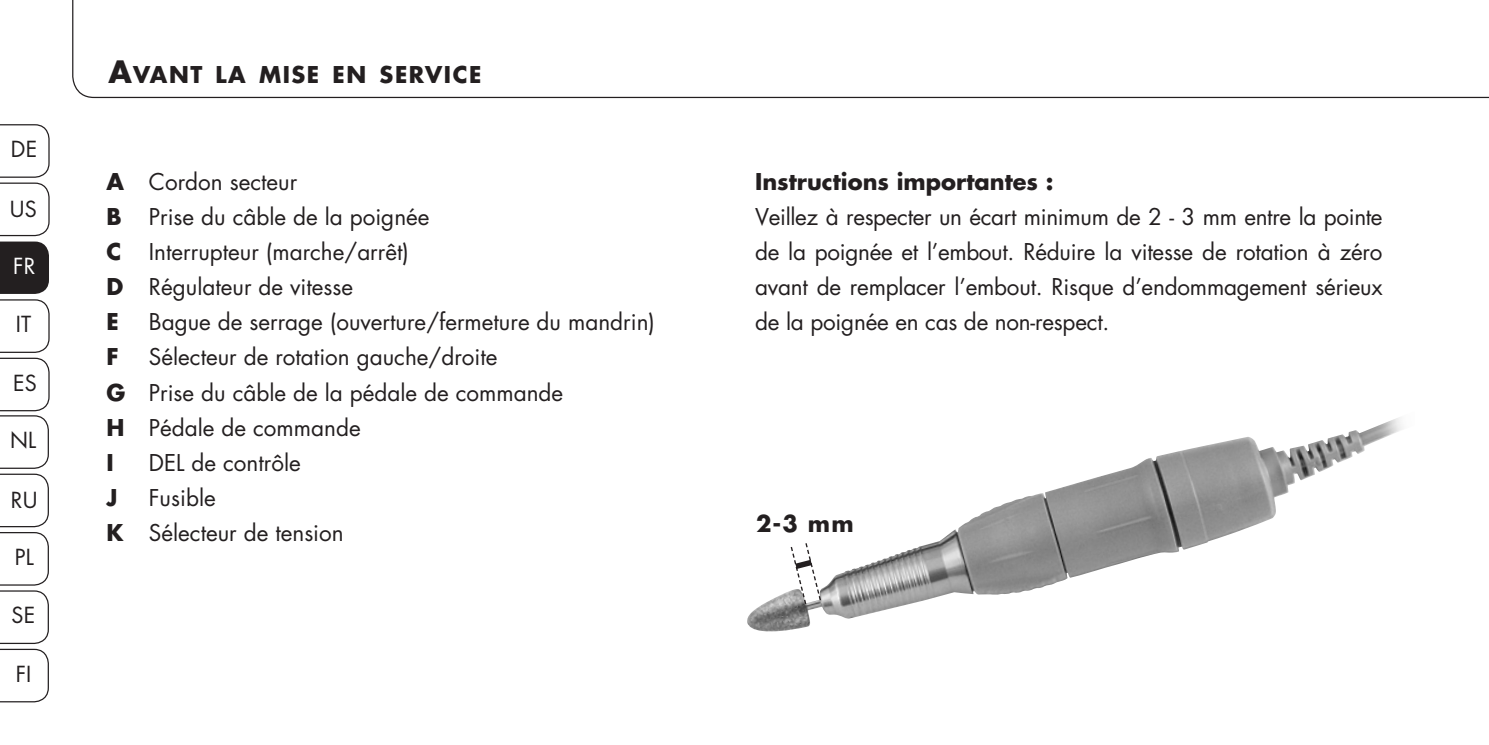
<style>
.page{position:relative;width:1489px;height:745px;background:#fff}
.page>*{position:absolute;margin:0;border:0;box-sizing:border-box;transform-origin:0 0}
.t1{font:22.5px/35px "Futura";color:#231f20;text-align:justify}
.Headline_Kasten{font:700 22.5px "Futura";color:#231f20}
.t2{font:700 22.5px "Futura";letter-spacing:.065em;color:#231f20}
.t3{font:21.5px "Futura";letter-spacing:.01em;color:#231f20}
.t4{font:21.5px "Futura";color:#fff}
.s1{font-size:30px}
.s2{font-weight:700}
</style>
<div class="page">
<svg style="left:72px;top:0;width:1416px;height:98px"></svg>
<svg style="left:0;top:124px;width:50px;height:578px"></svg>
<img style="left:852px;top:418px;width:546px;height:152px">
<svg style="left:789px;top:543px;width:33px;height:62px"></svg>
<p class="t3" style="left:11px;top:134px;width:28px">DE</p>
<p class="t3" style="left:10px;top:194px;width:29px">US</p>
<p class="t4" style="left:13px;top:251px;width:24px">FR</p>
<p class="t3" style="left:16px;top:309px;width:17px">IT</p>
<p class="t3" style="left:13px;top:367px;width:25px">ES</p>
<p class="t3" style="left:10px;top:425px;width:28px">NL</p>
<p class="t3" style="left:11px;top:485px;width:28px">RU</p>
<p class="t3" style="left:15px;top:542px;width:21px">PL</p>
<p class="t3" style="left:12px;top:600px;width:25px">SE</p>
<p class="t3" style="left:16px;top:658px;width:17px">FI</p>
<p class="t2" style="left:108px;top:59px;width:374px"><span class="s1">A</span>VANT LA MISE EN SERVICE</p>
<p class="t1" style="left:106px;top:164px;width:192px"><span class="s2">A</span> Cordon secteur</p>
<p class="t1" style="left:106px;top:199px;width:325px"><span class="s2">B</span> Prise du câble de la poignée</p>
<p class="t1" style="left:106px;top:234px;width:304px"><span class="s2">C</span> Interrupteur (marche/arrêt)</p>
<p class="t1" style="left:106px;top:269px;width:248px"><span class="s2">D</span> Régulateur de vitesse</p>
<p class="Headline_Kasten" style="left:106px;top:306px;width:14px">E</p>
<p class="t1" style="left:149px;top:304px;width:507px">Bague de serrage (ouverture/fermeture du mandrin)</p>
<p class="Headline_Kasten" style="left:106px;top:341px;width:14px">F</p>
<p class="t1" style="left:149px;top:339px;width:350px">Sélecteur de rotation gauche/droite</p>
<p class="t1" style="left:106px;top:374px;width:458px"><span class="s2">G</span> Prise du câble de la pédale de commande</p>
<p class="t1" style="left:106px;top:409px;width:256px"><span class="s2">H</span> Pédale de commande</p>
<p class="Headline_Kasten" style="left:106px;top:446px;width:9px">I</p>
<p class="t1" style="left:149px;top:444px;width:153px">DEL de contrôle</p>
<p class="Headline_Kasten" style="left:106px;top:481px;width:13px">J</p>
<p class="t1" style="left:149px;top:479px;width:68px">Fusible</p>
<p class="t1" style="left:106px;top:514px;width:239px"><span class="s2">K</span> Sélecteur de tension</p>
<p class="Headline_Kasten" style="left:755px;top:166px;width:300px">Instructions importantes :</p>
<p class="t1" style="left:755px;top:199px;width:629px">Veillez à respecter un écart minimum de 2 - 3 mm entre la pointe de la poignée et l’embout. Réduire la vitesse de rotation à zéro avant de remplacer l’embout. Risque d’endommagement sérieux de la poignée en cas de non-respect.</p>
<p class="Headline_Kasten" style="left:756px;top:508px;width:99px">2-3 mm</p>
</div>
